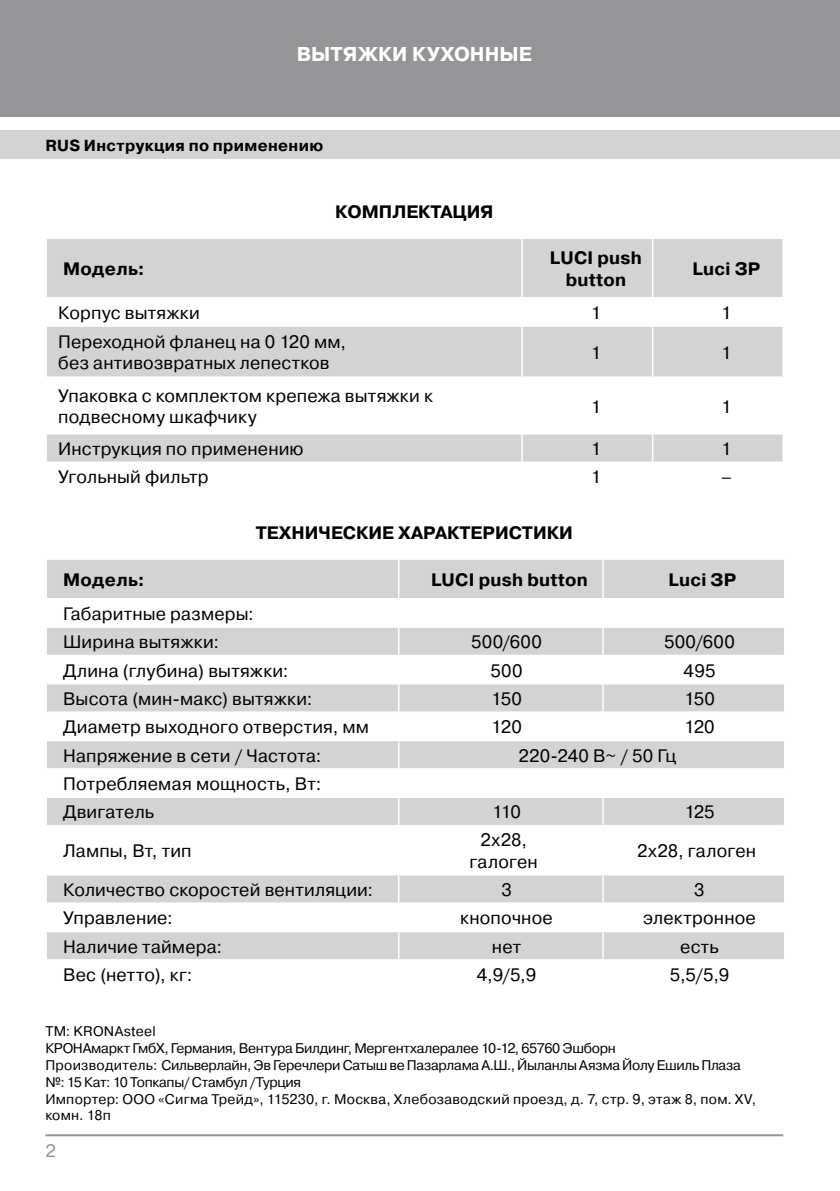
<style>
.page{position:relative;width:840px;height:1191px;background:#fff}
.page>*{position:absolute;margin:0;border:0;box-sizing:border-box;transform-origin:0 0}
.t1{font:700 20px "Pragmatica C";letter-spacing:.005em;color:#fff}
.t2{font:18px/21.6px "Pragmatica C";letter-spacing:.01em;color:#000}
.t3{font:700 18px/21.6px "Pragmatica C";letter-spacing:.01em;color:#000;text-align:center}
.t4{font:18px "Pragmatica C";color:#939598}
.t5{font:700 16px "Pragmatica C";letter-spacing:.02em;color:#000}
.t6{font:14px/16.8px "Pragmatica C";letter-spacing:-.015em;color:#000}
</style>
<div class="page">
<div style="left:0;top:0;width:839px;height:116px;background:#939598"></div>
<div style="left:0;top:130px;width:839px;height:29px;background:#d1d3d4"></div>
<hr style="left:45px;top:1134px;width:737px;height:2px;background:#939598">
<hr style="left:839px;top:0;width:1px;height:116px;background:#939598">
<svg style="left:47px;top:239px;width:735px;height:222px;fill:#d1d3d4"></svg>
<hr style="left:521px;top:239px;width:1px;height:58px;background:#fff">
<hr style="left:651px;top:239px;width:2px;height:58px;background:#fff">
<hr style="left:45px;top:297px;width:477px;height:1px;background:#fff">
<hr style="left:522px;top:297px;width:130px;height:1px;background:#fff">
<svg style="left:521px;top:298px;width:1px;height:27px"></svg>
<hr style="left:652px;top:297px;width:131px;height:1px;background:#fff">
<hr style="left:651px;top:298px;width:2px;height:27px;background:#fff">
<hr style="left:45px;top:325px;width:477px;height:2px;background:#fff">
<hr style="left:522px;top:325px;width:130px;height:2px;background:#fff">
<hr style="left:521px;top:327px;width:1px;height:49px;background:#fff">
<hr style="left:652px;top:325px;width:131px;height:2px;background:#fff">
<hr style="left:651px;top:327px;width:2px;height:49px;background:#fff">
<hr style="left:45px;top:376px;width:477px;height:2px;background:#fff">
<hr style="left:522px;top:376px;width:130px;height:2px;background:#fff">
<hr style="left:521px;top:378px;width:1px;height:55px;background:#fff">
<hr style="left:652px;top:376px;width:131px;height:2px;background:#fff">
<hr style="left:651px;top:378px;width:2px;height:55px;background:#fff">
<hr style="left:45px;top:433px;width:477px;height:1px;background:#fff">
<hr style="left:522px;top:433px;width:130px;height:1px;background:#fff">
<hr style="left:652px;top:433px;width:131px;height:1px;background:#fff">
<hr style="left:651px;top:434px;width:2px;height:27px;background:#fff">
<svg style="left:521px;top:434px;width:1px;height:28px"></svg>
<svg style="left:782px;top:434px;width:1px;height:28px"></svg>
<svg style="left:47px;top:560px;width:736px;height:399px;fill:#d1d3d4"></svg>
<svg style="left:47px;top:599px;width:736px;height:84px"></svg>
<hr style="left:398px;top:560px;width:1px;height:38px;background:#fff">
<hr style="left:602px;top:560px;width:1px;height:38px;background:#fff">
<hr style="left:45px;top:598px;width:353px;height:1px;background:#fff">
<hr style="left:398px;top:598px;width:204px;height:1px;background:#fff">
<hr style="left:602px;top:598px;width:183px;height:1px;background:#fff">
<hr style="left:45px;top:626px;width:353px;height:2px;background:#fff">
<hr style="left:398px;top:626px;width:204px;height:2px;background:#fff">
<hr style="left:602px;top:626px;width:183px;height:2px;background:#fff">
<hr style="left:45px;top:654px;width:353px;height:2px;background:#fff">
<hr style="left:398px;top:654px;width:204px;height:2px;background:#fff">
<hr style="left:602px;top:654px;width:183px;height:2px;background:#fff">
<hr style="left:45px;top:683px;width:353px;height:1px;background:#fff">
<hr style="left:398px;top:683px;width:204px;height:1px;background:#fff">
<hr style="left:602px;top:683px;width:183px;height:1px;background:#fff">
<hr style="left:45px;top:711px;width:353px;height:2px;background:#fff">
<hr style="left:398px;top:711px;width:204px;height:2px;background:#fff">
<hr style="left:602px;top:711px;width:183px;height:2px;background:#fff">
<svg style="left:602px;top:628px;width:1px;height:112px"></svg>
<hr style="left:45px;top:740px;width:353px;height:1px;background:#fff">
<hr style="left:398px;top:740px;width:204px;height:1px;background:#fff">
<svg style="left:398px;top:628px;width:1px;height:140px"></svg>
<hr style="left:602px;top:740px;width:183px;height:1px;background:#fff">
<hr style="left:45px;top:768px;width:353px;height:1px;background:#fff">
<hr style="left:398px;top:768px;width:204px;height:1px;background:#fff">
<hr style="left:602px;top:768px;width:183px;height:1px;background:#fff">
<hr style="left:45px;top:796px;width:353px;height:2px;background:#fff">
<hr style="left:398px;top:796px;width:204px;height:2px;background:#fff">
<svg style="left:398px;top:798px;width:1px;height:27px"></svg>
<hr style="left:602px;top:796px;width:183px;height:2px;background:#fff">
<svg style="left:602px;top:798px;width:1px;height:27px"></svg>
<hr style="left:45px;top:825px;width:353px;height:1px;background:#fff">
<hr style="left:398px;top:825px;width:204px;height:1px;background:#fff">
<hr style="left:398px;top:826px;width:1px;height:48px;background:#fff">
<hr style="left:602px;top:825px;width:183px;height:1px;background:#fff">
<hr style="left:602px;top:826px;width:1px;height:48px;background:#fff">
<hr style="left:45px;top:874px;width:353px;height:1px;background:#fff">
<hr style="left:398px;top:874px;width:204px;height:1px;background:#fff">
<hr style="left:602px;top:874px;width:183px;height:1px;background:#fff">
<hr style="left:45px;top:902px;width:353px;height:2px;background:#fff">
<hr style="left:398px;top:902px;width:204px;height:2px;background:#fff">
<hr style="left:602px;top:902px;width:183px;height:2px;background:#fff">
<hr style="left:45px;top:930px;width:353px;height:2px;background:#fff">
<hr style="left:398px;top:930px;width:204px;height:2px;background:#fff">
<hr style="left:602px;top:930px;width:183px;height:2px;background:#fff">
<svg style="left:398px;top:875px;width:1px;height:85px"></svg>
<svg style="left:602px;top:875px;width:1px;height:84px"></svg>
<p class="t1" style="left:296px;top:43px;width:236px">ВЫТЯЖКИ КУХОННЫЕ</p>
<p class="t5" style="left:45px;top:136px;width:279px">RUS Инструкция по применению</p>
<p class="t3" style="left:335px;top:201px;width:160px">КОМПЛЕКТАЦИЯ</p>
<p class="t3" style="left:63px;top:258px;width:83px">Модель:</p>
<p class="t3" style="left:549px;top:247px;width:94px">LUCI push button</p>
<p class="t3" style="left:692px;top:258px;width:69px">Luci ЗР</p>
<p class="t2" style="left:58px;top:302px;width:143px">Корпус вытяжки</p>
<p class="t2" style="left:590px;top:302px;width:12px">1</p>
<p class="t2" style="left:720px;top:302px;width:12px">1</p>
<p class="t2" style="left:58px;top:331px;width:289px">Переходной фланец на 0 120 мм, без антивозвратных лепестков</p>
<p class="t2" style="left:590px;top:342px;width:12px">1</p>
<p class="t2" style="left:720px;top:342px;width:12px">1</p>
<p class="t2" style="left:58px;top:385px;width:376px">Упаковка с комплектом крепежа вытяжки к подвесному шкафчику</p>
<p class="t2" style="left:590px;top:395px;width:12px">1</p>
<p class="t2" style="left:720px;top:395px;width:12px">1</p>
<p class="t2" style="left:58px;top:438px;width:247px">Инструкция по применению</p>
<p class="t2" style="left:590px;top:438px;width:12px">1</p>
<p class="t2" style="left:720px;top:438px;width:12px">1</p>
<p class="t2" style="left:58px;top:466px;width:152px">Угольный фильтр</p>
<p class="t2" style="left:590px;top:466px;width:12px">1</p>
<p class="t2" style="left:720px;top:466px;width:12px">–</p>
<p class="t3" style="left:255px;top:522px;width:318px">ТЕХНИЧЕСКИЕ ХАРАКТЕРИСТИКИ</p>
<p class="t3" style="left:63px;top:569px;width:83px">Модель:</p>
<p class="t3" style="left:431px;top:569px;width:158px">LUCI push button</p>
<p class="t3" style="left:668px;top:569px;width:69px">Luci ЗР</p>
<p class="t2" style="left:63px;top:599px;width:192px;line-height:28.4px">Габаритные размеры:<br>Ширина вытяжки:</p>
<p class="t2" style="left:471px;top:631px;width:72px">500/600</p>
<p class="t2" style="left:663px;top:631px;width:72px">500/600</p>
<p class="t2" style="left:63px;top:660px;width:227px">Длина (глубина) вытяжки:</p>
<p class="t2" style="left:490px;top:660px;width:33px">500</p>
<p class="t2" style="left:683px;top:660px;width:33px">495</p>
<p class="t2" style="left:63px;top:688px;width:250px">Высота (мин-макс) вытяжки:</p>
<p class="t2" style="left:491px;top:688px;width:32px">150</p>
<p class="t2" style="left:683px;top:688px;width:32px">150</p>
<p class="t2" style="left:63px;top:716px;width:307px">Диаметр выходного отверстия, мм</p>
<p class="t2" style="left:491px;top:716px;width:32px">120</p>
<p class="t2" style="left:684px;top:716px;width:32px">120</p>
<p class="t2" style="left:63px;top:745px;width:259px">Напряжение в сети / Частота:</p>
<p class="t2" style="left:518px;top:745px;width:159px">220-240 В~ / 50 Гц</p>
<p class="t2" style="left:63px;top:770px;width:259px;line-height:28.4px">Потребляемая мощность, Вт:<br>Двигатель</p>
<p class="t2" style="left:492px;top:801px;width:30px">110</p>
<p class="t2" style="left:684px;top:801px;width:32px">125</p>
<p class="t2" style="left:63px;top:840px;width:130px">Лампы, Вт, тип</p>
<p class="t2" style="left:469px;top:829px;width:70px;text-align:center">2х28, галоген</p>
<p class="t2" style="left:636px;top:840px;width:120px">2х28, галоген</p>
<p class="t2" style="left:63px;top:879px;width:311px">Количество скоростей вентиляции:</p>
<p class="t2" style="left:501px;top:879px;width:12px">3</p>
<p class="t2" style="left:694px;top:879px;width:12px">3</p>
<p class="t2" style="left:63px;top:907px;width:111px">Управление:</p>
<p class="t2" style="left:460px;top:907px;width:94px">кнопочное</p>
<p class="t2" style="left:642px;top:907px;width:114px">электронное</p>
<p class="t2" style="left:63px;top:936px;width:160px">Наличие таймера:</p>
<p class="t2" style="left:491px;top:936px;width:31px">нет</p>
<p class="t2" style="left:679px;top:936px;width:40px">есть</p>
<p class="t2" style="left:63px;top:964px;width:131px">Вес (нетто), кг:</p>
<p class="t2" style="left:476px;top:964px;width:61px">4,9/5,9</p>
<p class="t2" style="left:669px;top:964px;width:61px">5,5/5,9</p>
<p class="t6" style="left:45px;top:1023px;width:711px">ТМ: KRONAsteel<br>КРОНАмаркт ГмбХ, Германия, Вентура Билдинг, Мергентхалералее 10-12, 65760 Эшборн<br>Производитель: Сильверлайн, Эв Геречлери Сатыш ве Пазарлама А.Ш., Йыланлы Аязма Йолу Ешиль Плаза №: 15 Кат: 10 Топкапы/ Стамбул /Турция<br>Импортер: ООО «Сигма Трейд», 115230, г. Москва, Хлебозаводский проезд, д. 7, стр. 9, этаж 8, пом. XV, комн. 18п</p>
<p class="t4" style="left:45px;top:1140px;width:12px">2</p>
</div>
